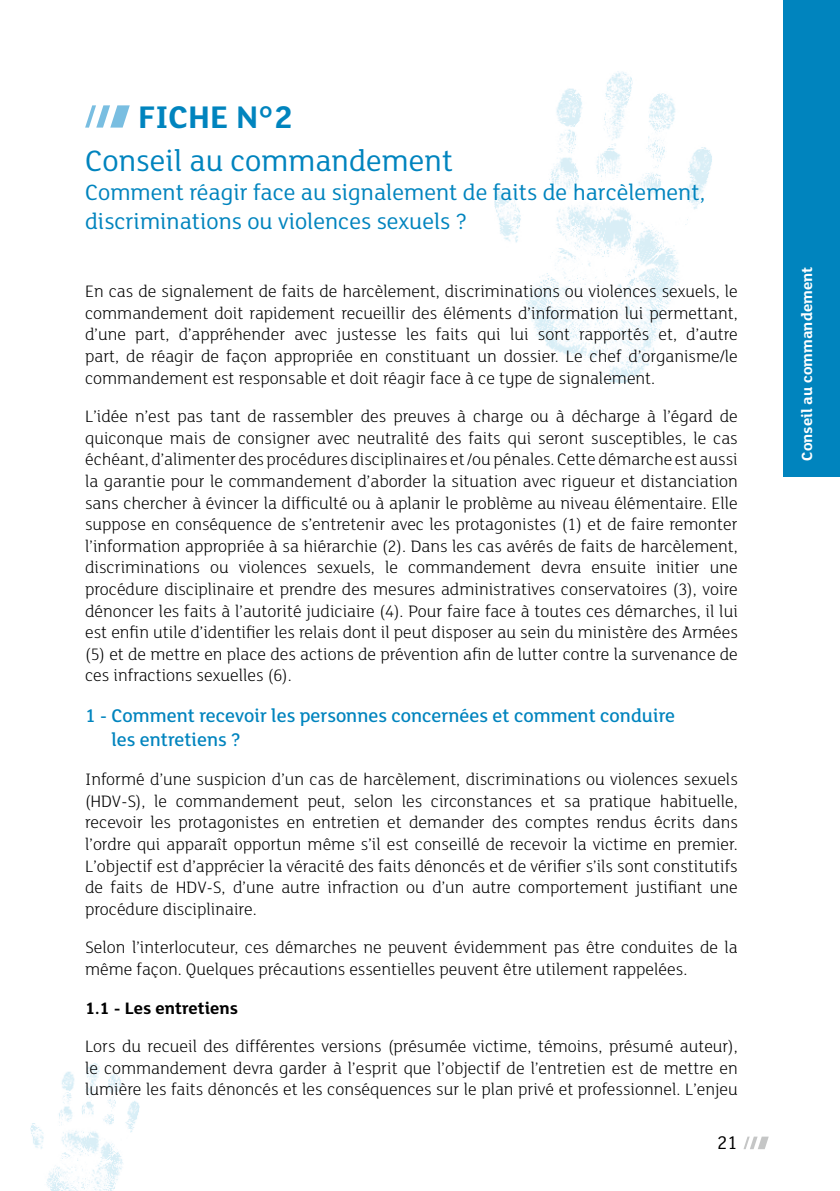
<style>
.page{position:relative;width:840px;height:1191px;background:#fff}
.page>*{position:absolute;margin:0;border:0;box-sizing:border-box;transform-origin:0 0}
.t1{font:700 34px "FS Lola";color:#0084be}
.t2{font:32px "FS Lola";color:#0084be}
.t3{font:24px/28.8px "FS Lola";color:#0084be}
.t4{font:500 20px/24px "FS Lola";color:#0084be}
.t5{font:20px "FS Lola";color:#000}
.t6{font:300 18px/21.6px "FS Lola";color:#000;text-align:justify}
.t7{font:700 18px "FS Lola";color:#000}
.t8{font:700 16px "FS Lola";color:#fff}
</style>
<div class="page">
<svg style="left:743px;top:1136px;width:25px;height:13px"></svg>
<div style="left:782px;top:0;width:57px;height:476px;background:#0084be"></div>
<img style="left:494px;top:71px;width:218px;height:312px">
<img style="left:30px;top:1063px;width:109px;height:128px">
<svg style="left:85px;top:105px;width:45px;height:23px"></svg>
<h1 class="t1" style="left:138px;top:93px;width:156px">FICHE N°2</h1>
<h2 class="t2" style="left:85px;top:140px;width:369px">Conseil au commandement</h2>
<h3 class="t3" style="left:85px;top:177px;width:621px">Comment réagir face au signalement de faits de harcèlement, discriminations ou violences sexuels ?</h3>
<p class="t6" style="left:85px;top:280px;width:654px">En cas de signalement de faits de harcèlement, discriminations ou violences sexuels, le commandement doit rapidement recueillir des éléments d’information lui permettant, d’une part, d’appréhender avec justesse les faits qui lui sont rapportés et, d’autre part, de réagir de façon appropriée en constituant un dossier. Le chef d’organisme/le commandement est responsable et doit réagir face à ce type de signalement.</p>
<p class="t6" style="left:85px;top:405px;width:654px">L’idée n’est pas tant de rassembler des preuves à charge ou à décharge à l’égard de quiconque mais de consigner avec neutralité des faits qui seront susceptibles, le cas échéant, d’alimenter des procédures disciplinaires et /ou pénales. Cette démarche est aussi la garantie pour le commandement d’aborder la situation avec rigueur et distanciation sans chercher à évincer la difficulté ou à aplanir le problème au niveau élémentaire. Elle suppose en conséquence de s’entretenir avec les protagonistes (1) et de faire remonter l’information appropriée à sa hiérarchie (2). Dans les cas avérés de faits de harcèlement, discriminations ou violences sexuels, le commandement devra ensuite initier une procédure disciplinaire et prendre des mesures administratives conservatoires (3), voire dénoncer les faits à l’autorité judiciaire (4). Pour faire face à toutes ces démarches, il lui est enfin utile d’identifier les relais dont il peut disposer au sein du ministère des Armées (5) et de mettre en place des actions de prévention afin de lutter contre la survenance de ces infractions sexuelles (6).</p>
<p class="t4" style="left:111px;top:703px;width:565px;text-indent:-26px">1 - Comment recevoir les personnes concernées et comment conduire les entretiens ?</p>
<p class="t6" style="left:85px;top:768px;width:654px">Informé d’une suspicion d’un cas de harcèlement, discriminations ou violences sexuels (HDV-S), le commandement peut, selon les circonstances et sa pratique habituelle, recevoir les protagonistes en entretien et demander des comptes rendus écrits dans l’ordre qui apparaît opportun même s’il est conseillé de recevoir la victime en premier.<br>L’objectif est d’apprécier la véracité des faits dénoncés et de vérifier s’ils sont constitutifs de faits de HDV-S, d’une autre infraction ou d’un autre comportement justifiant une procédure disciplinaire.</p>
<p class="t6" style="left:85px;top:936px;width:653px">Selon l’interlocuteur, ces démarches ne peuvent évidemment pas être conduites de la même façon. Quelques précautions essentielles peuvent être utilement rappelées.</p>
<p class="t7" style="left:85px;top:995px;width:154px">1.1 - Les entretiens</p>
<p class="t6" style="left:85px;top:1035px;width:654px">Lors du recueil des différentes versions (présumée victime, témoins, présumé auteur), le commandement devra garder à l’esprit que l’objectif de l’entretien est de mettre en lumière les faits dénoncés et les conséquences sur le plan privé et professionnel. L’enjeu</p>
<p class="t5" style="left:716px;top:1129px;width:23px">21</p>
<p class="t8" style="left:795px;top:460px;width:195px;rotate:-90deg">Conseil au commandement</p>
</div>
